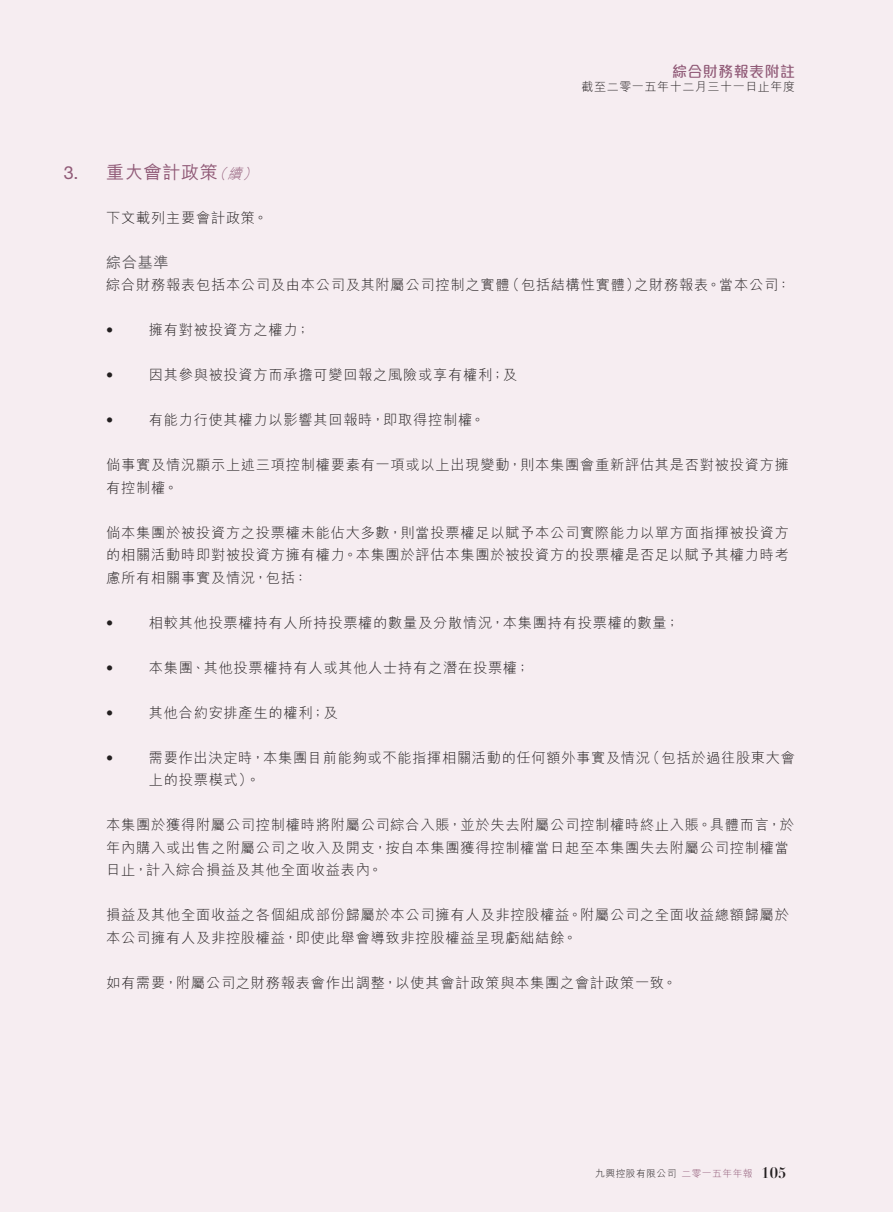
<style>
.page{position:relative;width:893px;height:1212px;background:#f6edf1}
.page>*{position:absolute;margin:0;border:0;box-sizing:border-box;transform-origin:0 0}
.Heading_1{font:500 18px "M Hei HK";letter-spacing:.04em;color:#905a77}
.t1{font:500 15px "M Elle HK";letter-spacing:.03em;color:#905a77}
.Heading_2{font:500 15px "M Hei HK";color:#646063}
.Body_Text{font:300 14.25px/22.5px "M Hei HK";letter-spacing:.05em;color:#231f20}
.Body_Text-2{font:100 14.25px "Helvetica Neue LT Std";color:#231f20}
.t2{font:300 12px "M Hei HK";letter-spacing:.05em;color:#231f20}
.t3{font:300 9.75px "M Hei HK";letter-spacing:.05em;color:#231f20}
.s1{font-family:"Helvetica Neue LT Std";font-weight:400}
.s2{font-weight:300;font-style:italic;font-size:14.25px}
.s3{color:#905a77}
.s4{font-family:"Didot LT Std";font-weight:700;font-size:15px}
</style>
<div class="page">
<p class="t1" style="left:672px;top:64px;width:125px">綜合財務報表附註</p>
<p class="t2" style="left:582px;top:80px;width:215px">截至二零一五年十二月三十一日止年度</p>
<p class="Heading_1" style="left:64px;top:159px;width:198px"><span class="s1">3.</span> 重大會計政策<span class="s2">（續）</span></p>
<p class="Body_Text" style="left:106px;top:206px;width:163px">下文載列主要會計政策。</p>
<p class="Heading_2" style="left:106px;top:251px;width:64px">綜合基準</p>
<p class="Body_Text" style="left:106px;top:273px;width:686px">綜合財務報表包括本公司及由本公司及其附屬公司控制之實體（包括結構性實體）之財務報表。當本公司：</p>
<p class="Body_Text-2" style="left:106px;top:322px;width:9px">•</p>
<p class="Body_Text" style="left:149px;top:318px;width:163px">擁有對被投資方之權力；</p>
<p class="Body_Text-2" style="left:106px;top:367px;width:9px">•</p>
<p class="Body_Text" style="left:149px;top:363px;width:370px">因其參與被投資方而承擔可變回報之風險或享有權利；及</p>
<p class="Body_Text-2" style="left:106px;top:412px;width:9px">•</p>
<p class="Body_Text" style="left:149px;top:408px;width:337px">有能力行使其權力以影響其回報時，即取得控制權。</p>
<p class="Body_Text" style="left:106px;top:453px;width:684px">倘事實及情況顯示上述三項控制權要素有一項或以上出現變動，則本集團會重新評估其是否對被投資方擁有控制權。</p>
<p class="Body_Text" style="left:106px;top:521px;width:684px;text-align:justify">倘本集團於被投資方之投票權未能佔大多數，則當投票權足以賦予本公司實際能力以單方面指揮被投資方的相關活動時即對被投資方擁有權力。本集團於評估本集團於被投資方的投票權是否足以賦予其權力時考慮所有相關事實及情況，包括：</p>
<p class="Body_Text-2" style="left:106px;top:614px;width:9px">•</p>
<p class="Body_Text" style="left:149px;top:611px;width:532px">相較其他投票權持有人所持投票權的數量及分散情況，本集團持有投票權的數量；</p>
<p class="Body_Text-2" style="left:106px;top:659px;width:9px">•</p>
<p class="Body_Text" style="left:149px;top:656px;width:382px">本集團、其他投票權持有人或其他人士持有之潛在投票權；</p>
<p class="Body_Text-2" style="left:106px;top:704px;width:9px">•</p>
<p class="Body_Text" style="left:149px;top:701px;width:190px">其他合約安排產生的權利；及</p>
<p class="Body_Text-2" style="left:106px;top:749px;width:9px">•</p>
<p class="Body_Text" style="left:149px;top:746px;width:648px">需要作出決定時，本集團目前能夠或不能指揮相關活動的任何額外事實及情況（包括於過往股東大會上的投票模式）。</p>
<p class="Body_Text" style="left:106px;top:813px;width:689px">本集團於獲得附屬公司控制權時將附屬公司綜合入賬，並於失去附屬公司控制權時終止入賬。具體而言，於年內購入或出售之附屬公司之收入及開支，按自本集團獲得控制權當日起至本集團失去附屬公司控制權當日止，計入綜合損益及其他全面收益表內。</p>
<p class="Body_Text" style="left:106px;top:903px;width:684px">損益及其他全面收益之各個組成部份歸屬於本公司擁有人及非控股權益。附屬公司之全面收益總額歸屬於本公司擁有人及非控股權益，即使此舉會導致非控股權益呈現虧絀結餘。</p>
<p class="Body_Text" style="left:106px;top:971px;width:572px">如有需要，附屬公司之財務報表會作出調整，以使其會計政策與本集團之會計政策一致。</p>
<p class="t3" style="left:595px;top:1168px;width:193px">九興控股有限公司 <span class="s3">二零一五年年報</span> <span class="s4">105</span></p>
</div>
